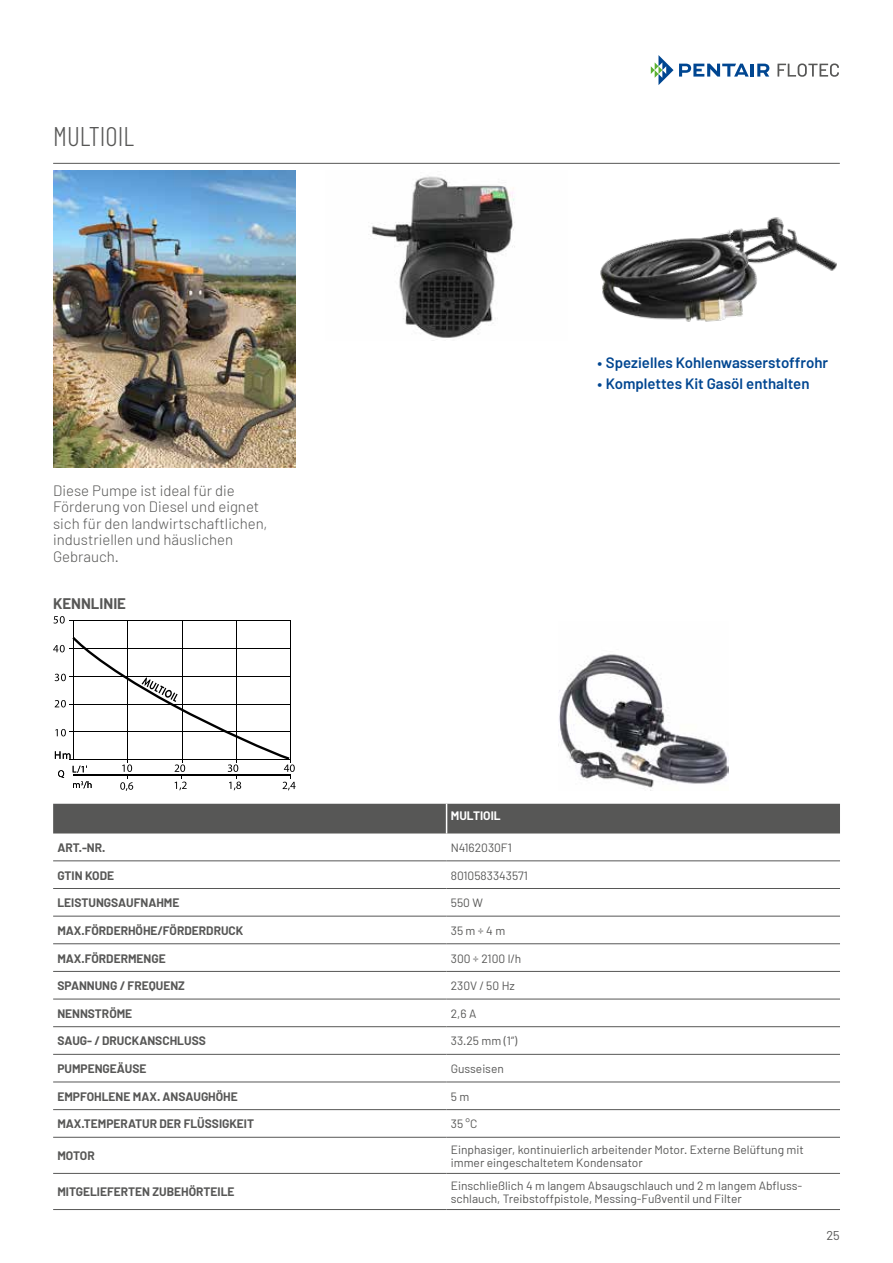
<style>
.page{position:relative;width:893px;height:1263px;background:#fff}
.page>*{position:absolute;margin:0;border:0;box-sizing:border-box;transform-origin:0 0}
.t1{font:300 27px "Barlow Condensed";color:#575756}
.t2{font:300 15px/16.5px "Barlow";color:#575756}
.t3{font:600 15px "Barlow";color:#004691}
.t4{font:700 15px "Barlow";color:#575756}
.t5{font:12.75px "Barlow";color:#575756}
.t6{font:12px/13.5px "Barlow";color:#575756}
.t7{font:700 12px "Barlow";color:#575756}
.t8{font:700 12px "Barlow";color:#fff}
</style>
<div class="page">
<img style="left:53px;top:170px;width:242px;height:298px">
<img style="left:371px;top:176px;width:144px;height:162px">
<hr style="left:447px;top:860px;width:393px;height:1px;background:#575756">
<hr style="left:447px;top:888px;width:393px;height:1px;background:#575756">
<hr style="left:447px;top:916px;width:393px;height:1px;background:#575756">
<hr style="left:447px;top:943px;width:393px;height:1px;background:#575756">
<hr style="left:447px;top:971px;width:393px;height:1px;background:#575756">
<hr style="left:447px;top:999px;width:393px;height:1px;background:#575756">
<hr style="left:447px;top:1026px;width:393px;height:1px;background:#575756">
<hr style="left:447px;top:1054px;width:393px;height:1px;background:#575756">
<hr style="left:447px;top:1082px;width:393px;height:1px;background:#575756">
<hr style="left:447px;top:1109px;width:393px;height:1px;background:#575756">
<hr style="left:447px;top:1137px;width:393px;height:1px;background:#575756">
<hr style="left:447px;top:1173px;width:393px;height:1px;background:#575756">
<hr style="left:447px;top:1209px;width:393px;height:1px;background:#575756">
<div style="left:53px;top:804px;width:787px;height:29px;background:#575756"></div>
<hr style="left:53px;top:860px;width:394px;height:1px;background:#575756">
<hr style="left:53px;top:888px;width:394px;height:1px;background:#575756">
<hr style="left:53px;top:916px;width:394px;height:1px;background:#575756">
<hr style="left:53px;top:943px;width:394px;height:1px;background:#575756">
<hr style="left:53px;top:971px;width:394px;height:1px;background:#575756">
<hr style="left:53px;top:999px;width:394px;height:1px;background:#575756">
<hr style="left:53px;top:1026px;width:394px;height:1px;background:#575756">
<hr style="left:53px;top:1054px;width:394px;height:1px;background:#575756">
<hr style="left:53px;top:1082px;width:394px;height:1px;background:#575756">
<hr style="left:53px;top:1109px;width:394px;height:1px;background:#575756">
<hr style="left:53px;top:1137px;width:394px;height:1px;background:#575756">
<hr style="left:53px;top:1173px;width:394px;height:1px;background:#575756">
<hr style="left:53px;top:1209px;width:394px;height:1px;background:#575756">
<hr style="left:127px;top:620px;width:1px;height:142px;background:#000">
<hr style="left:182px;top:620px;width:1px;height:142px;background:#000">
<hr style="left:236px;top:620px;width:1px;height:142px;background:#000">
<hr style="left:73px;top:621px;width:1px;height:138px;background:#000">
<hr style="left:290px;top:620px;width:1px;height:142px;background:#000">
<hr style="left:69px;top:620px;width:222px;height:1px;background:#000">
<svg style="left:53px;top:616px;width:12px;height:7px"></svg>
<svg style="left:53px;top:637px;width:243px;height:154px"></svg>
<img style="left:558px;top:654px;width:170px;height:137px">
<img style="left:600px;top:217px;width:237px;height:105px">
<svg style="left:651px;top:55px;width:22px;height:30px"></svg>
<svg style="left:679px;top:64px;width:90px;height:13px"></svg>
<svg style="left:777px;top:63px;width:62px;height:14px"></svg>
<hr style="left:53px;top:163px;width:787px;height:1px;background:#575756">
<h1 class="t1" style="left:53px;top:117px;width:82px">MULTIOIL</h1>
<p class="t2" style="left:53px;top:482px;width:216px">Diese Pumpe ist ideal für die<br>Förderung von Diesel und eignet sich für den landwirtschaftlichen, industriellen und häuslichen<br>Gebrauch.</p>
<p class="t4" style="left:53px;top:594px;width:74px">KENNLINIE</p>
<p class="t3" style="left:597px;top:353px;width:232px">• Spezielles Kohlenwasserstoffrohr</p>
<p class="t3" style="left:597px;top:374px;width:214px">• Komplettes Kit Gasöl enthalten</p>
<p class="t8" style="left:451px;top:808px;width:51px">MULTIOIL</p>
<p class="t7" style="left:57px;top:840px;width:50px">ART.-NR.</p>
<p class="t6" style="left:451px;top:840px;width:63px">N4162030F1</p>
<p class="t7" style="left:57px;top:868px;width:58px">GTIN KODE</p>
<p class="t6" style="left:451px;top:868px;width:79px">8010583343571</p>
<p class="t7" style="left:57px;top:895px;width:123px">LEISTUNGSAUFNAHME</p>
<p class="t6" style="left:451px;top:896px;width:33px">550 W</p>
<p class="t7" style="left:57px;top:923px;width:187px">MAX.FÖRDERHÖHE/FÖRDERDRUCK</p>
<p class="t6" style="left:451px;top:923px;width:56px">35 m ÷ 4 m</p>
<p class="t7" style="left:57px;top:951px;width:110px">MAX.FÖRDERMENGE</p>
<p class="t6" style="left:451px;top:951px;width:72px">300 ÷ 2100 l/h</p>
<p class="t7" style="left:57px;top:978px;width:129px">SPANNUNG / FREQUENZ</p>
<p class="t6" style="left:451px;top:979px;width:66px">230V / 50 Hz</p>
<p class="t7" style="left:57px;top:1006px;width:76px">NENNSTRÖME</p>
<p class="t6" style="left:451px;top:1006px;width:27px">2,6 A</p>
<p class="t7" style="left:57px;top:1034px;width:150px">SAUG- / DRUCKANSCHLUSS</p>
<p class="t6" style="left:451px;top:1034px;width:68px">33.25 mm (1”)</p>
<p class="t7" style="left:57px;top:1061px;width:91px">PUMPENGEÄUSE</p>
<p class="t6" style="left:451px;top:1062px;width:55px">Gusseisen</p>
<p class="t7" style="left:57px;top:1089px;width:182px">EMPFOHLENE MAX. ANSAUGHÖHE</p>
<p class="t6" style="left:451px;top:1089px;width:20px">5 m</p>
<p class="t7" style="left:57px;top:1116px;width:198px">MAX.TEMPERATUR DER FLÜSSIGKEIT</p>
<p class="t6" style="left:451px;top:1117px;width:28px">35 °C</p>
<p class="t7" style="left:57px;top:1148px;width:39px">MOTOR</p>
<p class="t6" style="left:451px;top:1142px;width:354px">Einphasiger, kontinuierlich arbeitender Motor. Externe Belüftung mit immer eingeschaltetem Kondensator</p>
<p class="t7" style="left:57px;top:1184px;width:179px">MITGELIEFERTEN ZUBEHÖRTEILE</p>
<p class="t6" style="left:451px;top:1178px;width:353px">Einschließlich 4 m langem Absaugschlauch und 2 m langem Abfluss&shy;schlauch, Treibstoffpistole, Messing-Fußventil und Filter</p>
<p class="t5" style="left:826px;top:1227px;width:15px">25</p>
</div>
